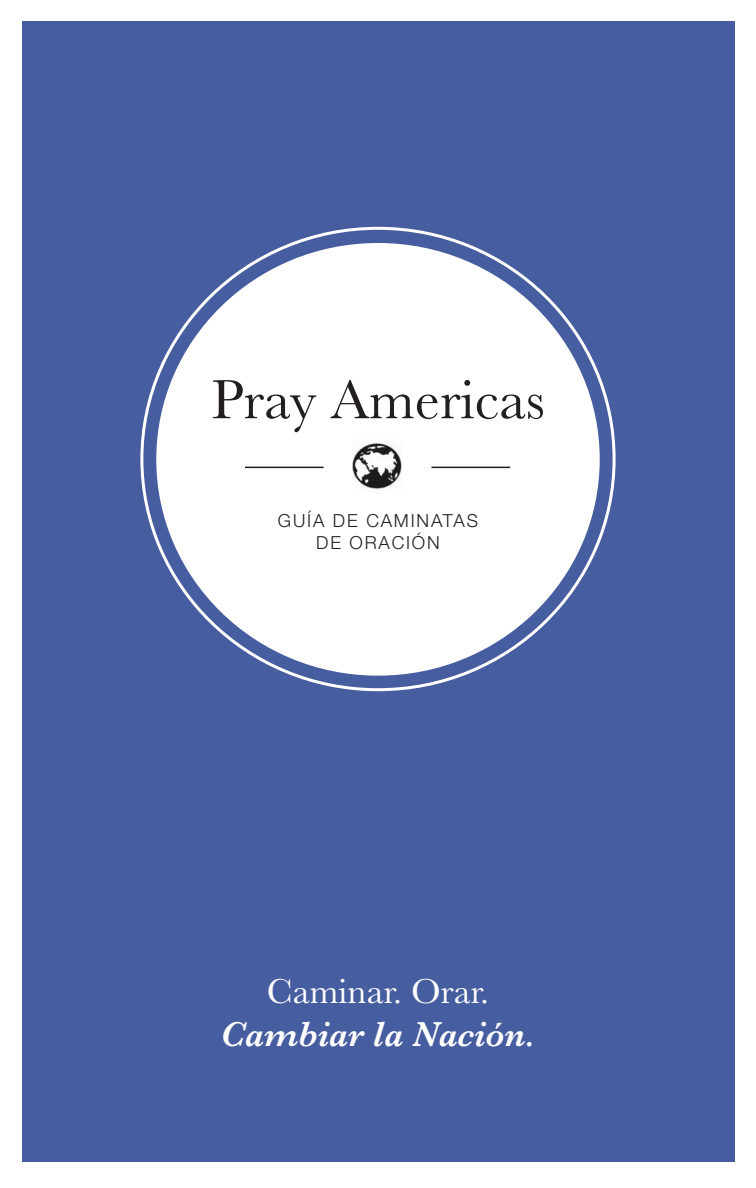
<style>
.page{position:relative;width:756px;height:1188px;background:#fff}
.page>*{position:absolute;margin:0;border:0;box-sizing:border-box;transform-origin:0 0}
.t1{font:57px "Baskerville";color:#231f20}
.t2{font:italic 600 36px "Baskerville";color:#fff}
.t3{font:36px "Baskerville";color:#fff}
.t4{font:300 18px "Helvetica Neue";letter-spacing:.1em;color:#231f20}
</style>
<div class="page">
<div style="left:22px;top:22px;width:712px;height:1140px;background:#465da0"></div>
<div style="left:156px;top:243px;width:444px;height:433px;background:#fff;border-radius:50%"></div>
<img style="left:353px;top:442px;width:49px;height:47px">
<hr style="left:431px;top:467px;width:79px;height:1px;background:#231f20">
<hr style="left:245px;top:467px;width:79px;height:1px;background:#231f20">
<p class="t1" style="left:211px;top:363px;width:335px">Pray Americas</p>
<p class="t4" style="left:278px;top:506px;width:202px">GUÍA DE CAMINATAS</p>
<p class="t4" style="left:316px;top:528px;width:125px">DE ORACIÓN</p>
<p class="t3" style="left:267px;top:968px;width:224px">Caminar. Orar.</p>
<p class="t2" style="left:220px;top:1010px;width:317px">Cambiar la Nación.</p>
</div>
